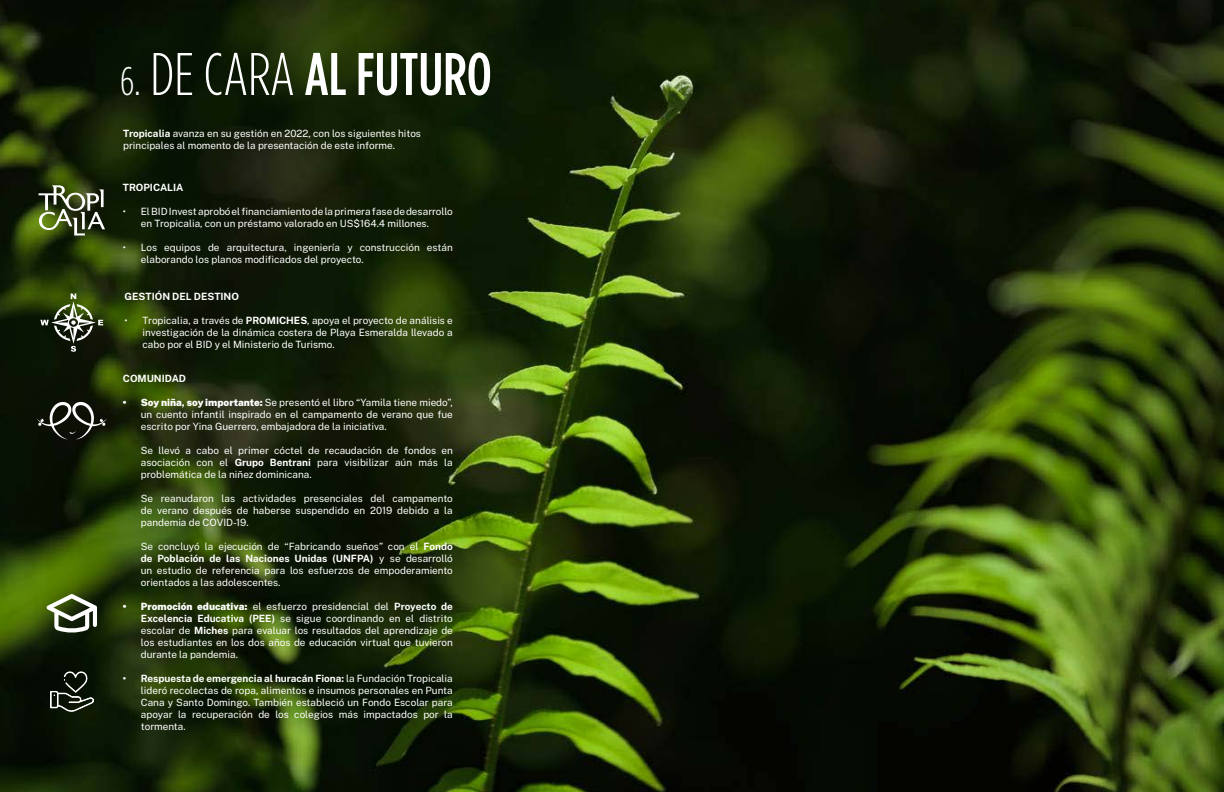
<style>
.page{position:relative;width:1224px;height:792px;background:#fff}
.page>*{position:absolute;margin:0;border:0;box-sizing:border-box;transform-origin:0 0}
.t1{font:500 60px "Gotham Condensed";color:#fff}
.t2{font:10px/12px "Public Sans";color:#fff;text-align:justify}
.t3{font:700 10px "Public Sans";color:#fff}
.s1{font-weight:300;font-size:40px}
.s2{font-weight:300}
.s3{font-weight:700}
.s4{font-weight:900}
</style>
<div class="page">
<img style="left:0;top:0;width:1224px;height:792px">
<svg style="left:37px;top:402px;width:70px;height:37px;background:#393c32"></svg>
<svg style="left:39px;top:185px;width:66px;height:51px"></svg>
<svg style="left:40px;top:293px;width:63px;height:59px;background:#434f2f"></svg>
<svg style="left:47px;top:594px;width:50px;height:39px"></svg>
<img style="left:50px;top:670px;width:43px;height:44px">
<p class="t1" style="left:120px;top:39px;width:373px"><span class="s1">6.</span> <span class="s2">DE CARA</span> AL FUTURO</p>
<p class="t2" style="left:123px;top:127px;width:300px"><span class="s3">Tropicalia</span> avanza en su gestión en 2022, con los siguientes hitos principales al momento de la presentación de este informe.</p>
<p class="t3" style="left:123px;top:180px;width:62px">TROPICALIA</p>
<p class="t2" style="left:123px;top:205px;width:332px;text-align:center">• El BID Invest aprobó el financiamiento de la primera fase de desarrollo en Tropicalia, con un préstamo valorado en US$164.4 millones.</p>
<p class="t2" style="left:141px;top:241px;width:314px;text-indent:-18px">• Los equipos de arquitectura, ingeniería y construcción están elaborando los planos modificados del proyecto.</p>
<p class="t3" style="left:125px;top:289px;width:116px">GESTIÓN DEL DESTINO</p>
<p class="t2" style="left:143px;top:313px;width:312px;text-indent:-18px">• Tropicalia, a través de <span class="s3">PROMICHES</span>, apoya el proyecto de análisis e investigación de la dinámica costera de Playa Esmeralda llevado a cabo por el BID y el Ministerio de Turismo.</p>
<p class="t3" style="left:123px;top:371px;width:65px">COMUNIDAD</p>
<p class="t2" style="left:141px;top:396px;width:314px;text-indent:-18px"><span class="s4">• Soy niña, soy importante:</span> Se presentó el libro “Yamila tiene miedo”, un cuento infantil inspirado en el campamento de verano que fue escrito por Yina Guerrero, embajadora de la iniciativa.</p>
<p class="t2" style="left:141px;top:444px;width:314px">Se llevó a cabo el primer cóctel de recaudación de fondos en asociación con el <span class="s3">Grupo Bentrani</span> para visibilizar aún más la problemática de la niñez dominicana.</p>
<p class="t2" style="left:141px;top:492px;width:314px">Se reanudaron las actividades presenciales del campamento de verano después de haberse suspendido en 2019 debido a la pandemia de COVID-19.</p>
<p class="t2" style="left:141px;top:540px;width:314px">Se concluyó la ejecución de “Fabricando sueños” con el <span class="s3">Fondo de Población de las Naciones Unidas (UNFPA)</span> y se desarrolló un estudio de referencia para los esfuerzos de empoderamiento orientados a las adolescentes.</p>
<p class="t2" style="left:141px;top:600px;width:314px;text-indent:-18px"><span class="s4">• Promoción educativa:</span> el esfuerzo presidencial del <span class="s3">Proyecto de Excelencia Educativa (PEE)</span> se sigue coordinando en el distrito escolar de <span class="s3">Miches</span> para evaluar los resultados del aprendizaje de los estudiantes en los dos años de educación virtual que tuvieron durante la pandemia.</p>
<p class="t2" style="left:141px;top:672px;width:314px;text-indent:-18px"><span class="s3">• Respuesta de emergencia al huracán Fiona:</span> la Fundación Tropicalia lideró recolectas de ropa, alimentos e insumos personales en Punta Cana y Santo Domingo. También estableció un Fondo Escolar para apoyar la recuperación de los colegios más impactados por la tormenta.</p>
</div>
